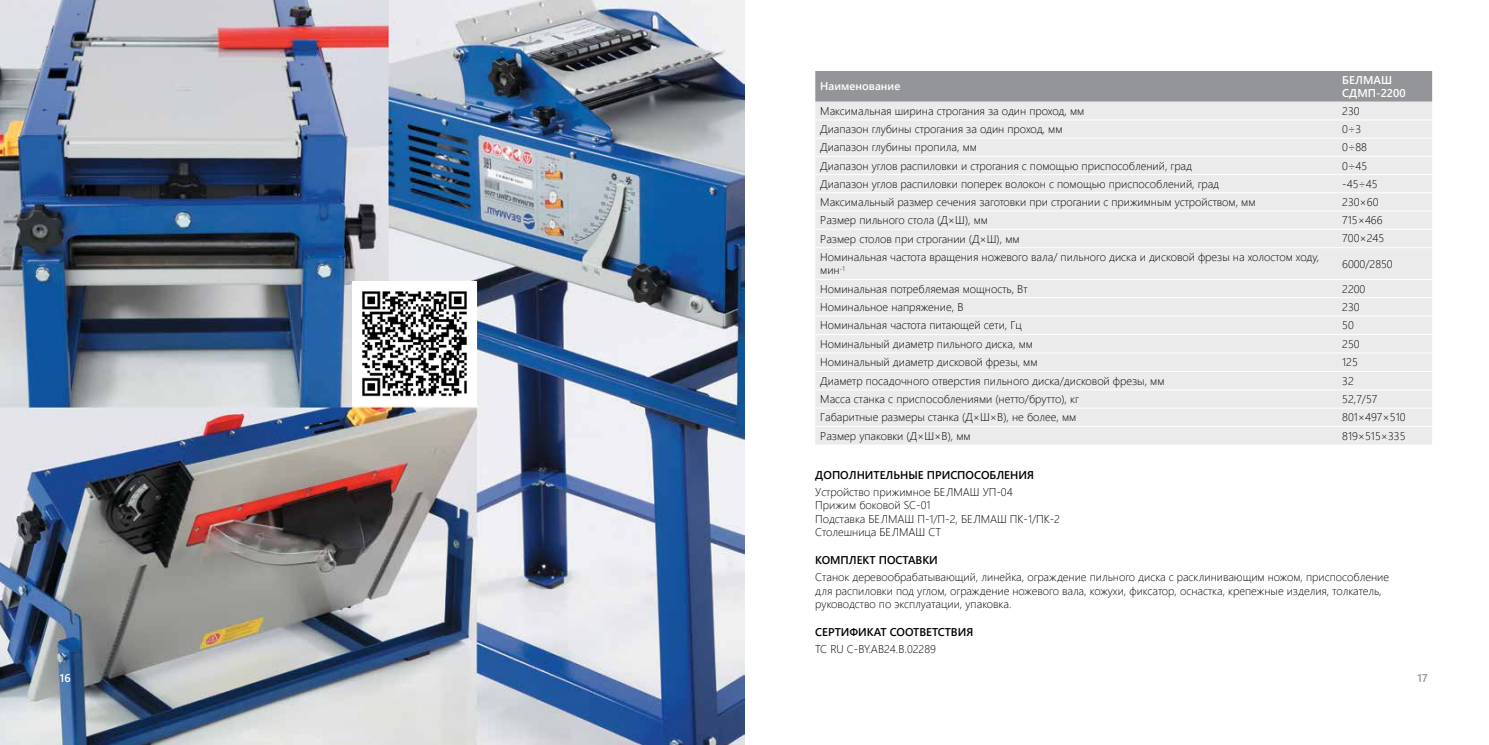
<style>
.page{position:relative;width:1489px;height:745px;background:#fff}
.page>*{position:absolute;margin:0;border:0;box-sizing:border-box;transform-origin:0 0}
.t1{font:300 11.25px/13.5px "Segoe UI";color:#000}
.t2{font:600 11.25px "Segoe UI";color:#000}
.t3{font:600 11.25px/12.5px "Segoe UI";color:#fff}
.t4{font:600 11.25px "Segoe UI";color:#939598}
</style>
<div class="page">
<img style="left:0;top:0;width:744px;height:744px">
<div style="left:815px;top:71px;width:616px;height:31px;background:#939598"></div>
<div style="left:815px;top:102px;width:616px;height:342px;background:#ebebec"></div>
<hr style="left:815px;top:119px;width:522px;height:1px;background:#fff">
<hr style="left:1337px;top:119px;width:94px;height:1px;background:#fff">
<hr style="left:815px;top:138px;width:522px;height:1px;background:#fff">
<hr style="left:1337px;top:138px;width:94px;height:1px;background:#fff">
<hr style="left:815px;top:156px;width:522px;height:1px;background:#fff">
<hr style="left:1337px;top:156px;width:94px;height:1px;background:#fff">
<hr style="left:815px;top:174px;width:522px;height:1px;background:#fff">
<hr style="left:1337px;top:174px;width:94px;height:1px;background:#fff">
<hr style="left:815px;top:192px;width:522px;height:1px;background:#fff">
<hr style="left:1337px;top:192px;width:94px;height:1px;background:#fff">
<hr style="left:815px;top:210px;width:522px;height:1px;background:#fff">
<hr style="left:1337px;top:210px;width:94px;height:1px;background:#fff">
<hr style="left:815px;top:229px;width:522px;height:1px;background:#fff">
<hr style="left:1337px;top:229px;width:94px;height:1px;background:#fff">
<hr style="left:815px;top:247px;width:522px;height:1px;background:#fff">
<hr style="left:1337px;top:247px;width:94px;height:1px;background:#fff">
<hr style="left:815px;top:279px;width:522px;height:1px;background:#fff">
<hr style="left:1337px;top:279px;width:94px;height:1px;background:#fff">
<hr style="left:815px;top:297px;width:522px;height:1px;background:#fff">
<hr style="left:1337px;top:297px;width:94px;height:1px;background:#fff">
<hr style="left:815px;top:315px;width:522px;height:1px;background:#fff">
<hr style="left:1337px;top:315px;width:94px;height:1px;background:#fff">
<hr style="left:815px;top:334px;width:522px;height:1px;background:#fff">
<hr style="left:1337px;top:334px;width:94px;height:1px;background:#fff">
<hr style="left:815px;top:352px;width:522px;height:1px;background:#fff">
<hr style="left:1337px;top:352px;width:94px;height:1px;background:#fff">
<hr style="left:815px;top:371px;width:522px;height:1px;background:#fff">
<hr style="left:1337px;top:371px;width:94px;height:1px;background:#fff">
<hr style="left:815px;top:389px;width:522px;height:1px;background:#fff">
<hr style="left:1337px;top:389px;width:94px;height:1px;background:#fff">
<hr style="left:815px;top:407px;width:522px;height:1px;background:#fff">
<hr style="left:1337px;top:407px;width:94px;height:1px;background:#fff">
<hr style="left:815px;top:426px;width:522px;height:1px;background:#fff">
<hr style="left:1337px;top:426px;width:94px;height:1px;background:#fff">
<img style="left:352px;top:281px;width:124px;height:124px">
<p class="t3" style="left:820px;top:80px;width:82px">Наименование</p>
<p class="t3" style="left:1342px;top:74px;width:65px">БЕЛМАШ<br>СДМП-2200</p>
<p class="t1" style="left:820px;top:104px;width:265px">Максимальная ширина строгания за один проход, мм</p>
<p class="t1" style="left:1342px;top:104px;width:19px">230</p>
<p class="t1" style="left:820px;top:122px;width:244px">Диапазон глубины строгания за один проход, мм</p>
<p class="t1" style="left:1342px;top:122px;width:20px">0÷3</p>
<p class="t1" style="left:820px;top:140px;width:158px">Диапазон глубины пропила, мм</p>
<p class="t1" style="left:1342px;top:140px;width:26px">0÷88</p>
<p class="t1" style="left:820px;top:158px;width:373px">Диапазон углов распиловки и строгания с помощью приспособлений, град</p>
<p class="t1" style="left:1342px;top:158px;width:26px">0÷45</p>
<p class="t1" style="left:820px;top:176px;width:400px">Диапазон углов распиловки поперек волокон с помощью приспособлений, град</p>
<p class="t1" style="left:1342px;top:176px;width:37px">-45÷45</p>
<p class="t1" style="left:820px;top:195px;width:437px">Максимальный размер сечения заготовки при строгании с прижимным устройством, мм</p>
<p class="t1" style="left:1342px;top:195px;width:38px">230×60</p>
<p class="t1" style="left:820px;top:213px;width:169px">Размер пильного стола (Д×Ш), мм</p>
<p class="t1" style="left:1342px;top:213px;width:42px">715×466</p>
<p class="t1" style="left:820px;top:231px;width:201px">Размер столов при строгании (Д×Ш), мм</p>
<p class="t1" style="left:1342px;top:231px;width:44px">700×245</p>
<p class="t1" style="left:820px;top:249px;width:500px">Номинальная частота вращения ножевого вала/ пильного диска и дисковой фрезы на холостом ходу, мин<sup>-1</sup></p>
<p class="t1" style="left:1342px;top:256px;width:52px">6000/2850</p>
<p class="t1" style="left:820px;top:281px;width:209px">Номинальная потребляемая мощность, Вт</p>
<p class="t1" style="left:1342px;top:281px;width:25px">2200</p>
<p class="t1" style="left:820px;top:299px;width:145px">Номинальное напряжение, В</p>
<p class="t1" style="left:1342px;top:299px;width:19px">230</p>
<p class="t1" style="left:820px;top:318px;width:203px">Номинальная частота питающей сети, Гц</p>
<p class="t1" style="left:1342px;top:318px;width:13px">50</p>
<p class="t1" style="left:820px;top:336px;width:214px">Номинальный диаметр пильного диска, мм</p>
<p class="t1" style="left:1342px;top:336px;width:19px">250</p>
<p class="t1" style="left:820px;top:355px;width:219px">Номинальный диаметр дисковой фрезы, мм</p>
<p class="t1" style="left:1342px;top:355px;width:17px">125</p>
<p class="t1" style="left:820px;top:373px;width:346px">Диаметр посадочного отверстия пильного диска/дисковой фрезы, мм</p>
<p class="t1" style="left:1342px;top:373px;width:13px">32</p>
<p class="t1" style="left:820px;top:391px;width:260px">Масса станка с приспособлениями (нетто/брутто), кг</p>
<p class="t1" style="left:1342px;top:391px;width:37px">52,7/57</p>
<p class="t1" style="left:820px;top:410px;width:257px">Габаритные размеры станка (Д×Ш×В), не более, мм</p>
<p class="t1" style="left:1342px;top:410px;width:65px">801×497×510</p>
<p class="t1" style="left:820px;top:428px;width:152px">Размер упаковки (Д×Ш×В), мм</p>
<p class="t1" style="left:1342px;top:428px;width:65px">819×515×335</p>
<p class="t2" style="left:815px;top:465px;width:220px">ДОПОЛНИТЕЛЬНЫЕ ПРИСПОСОБЛЕНИЯ</p>
<p class="t1" style="left:815px;top:484px;width:246px">Устройство прижимное БЕЛМАШ УП-04<br>Прижим боковой SC-01<br>Подставка БЕЛМАШ П-1/П-2, БЕЛМАШ ПК-1/ПК-2<br>Столешница БЕЛМАШ СТ</p>
<p class="t2" style="left:815px;top:550px;width:124px">КОМПЛЕКТ ПОСТАВКИ</p>
<p class="t1" style="left:815px;top:569px;width:575px">Станок деревообрабатывающий, линейка, ограждение пильного диска с расклинивающим ножом, приспособление для распиловки под углом, ограждение ножевого вала, кожухи, фиксатор, оснастка, крепежные изделия, толкатель, руководство по эксплуатации, упаковка.</p>
<p class="t2" style="left:815px;top:622px;width:159px">СЕРТИФИКАТ СООТВЕТСТВИЯ</p>
<p class="t1" style="left:815px;top:641px;width:122px">ТС RU C-BY.AB24.B.02289</p>
<p class="t3" style="left:60px;top:671px;width:12px">16</p>
<p class="t4" style="left:1417px;top:668px;width:12px">17</p>
</div>
